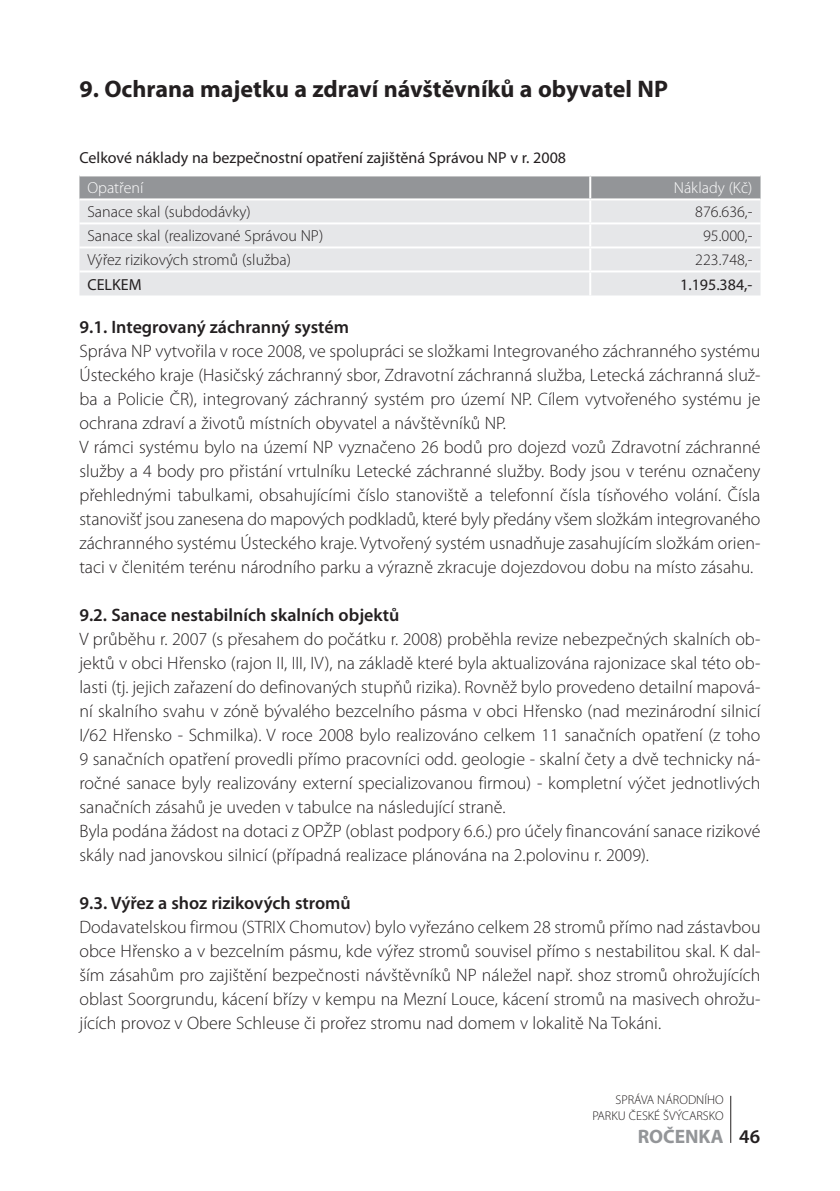
<style>
.page{position:relative;width:840px;height:1191px;background:#fff}
.page>*{position:absolute;margin:0;border:0;box-sizing:border-box;transform-origin:0 0}
.t1{font:700 24px "Myriad Pro";color:#231f20}
.t2{font:700 19.4px "Myriad Pro";color:#939598}
.t3{font:300 18px/24px "Myriad Pro";color:#231f20}
.t4{font:600 18px "Myriad Pro";color:#231f20}
.t5{font:300 16px "Myriad Pro";color:#231f20}
.t6{font:16px "Myriad Pro";color:#231f20}
.t7{font:300 16px "Myriad Pro";color:#fff}
.t8{font:300 12.8px/15.2px "Myriad Pro";color:#231f20;text-align:right}
.s1{font-weight:600;color:#231f20}
</style>
<div class="page">
<hr style="left:730px;top:1095px;width:1px;height:47px;background:#231f20">
<div style="left:79px;top:176px;width:681px;height:22px;background:#939598"></div>
<div style="left:79px;top:200px;width:681px;height:95px;background:#e6e7e9"></div>
<hr style="left:589px;top:176px;width:2px;height:22px;background:#fff">
<hr style="left:589px;top:200px;width:2px;height:22px;background:#fff">
<hr style="left:79px;top:222px;width:511px;height:2px;background:#fff">
<hr style="left:590px;top:222px;width:170px;height:2px;background:#fff">
<hr style="left:589px;top:224px;width:2px;height:22px;background:#fff">
<hr style="left:79px;top:246px;width:511px;height:2px;background:#fff">
<hr style="left:590px;top:246px;width:170px;height:2px;background:#fff">
<hr style="left:589px;top:248px;width:2px;height:22px;background:#fff">
<hr style="left:79px;top:270px;width:511px;height:2px;background:#fff">
<hr style="left:590px;top:270px;width:170px;height:2px;background:#fff">
<hr style="left:589px;top:272px;width:2px;height:23px;background:#fff">
<h1 class="t1" style="left:79px;top:74px;width:589px">9. Ochrana majetku a zdraví návštěvníků a obyvatel NP</h1>
<p class="t6" style="left:79px;top:148px;width:488px">Celkové náklady na bezpečnostní opatření zajištěná Správou NP v r. 2008</p>
<p class="t7" style="left:87px;top:179px;width:57px">Opatření</p>
<p class="t7" style="left:673px;top:179px;width:80px">Náklady (Kč)</p>
<p class="t5" style="left:87px;top:203px;width:165px">Sanace skal (subdodávky)</p>
<p class="t5" style="left:695px;top:203px;width:59px">876.636,-</p>
<p class="t5" style="left:87px;top:227px;width:237px">Sanace skal (realizované Správou NP)</p>
<p class="t5" style="left:702px;top:227px;width:51px">95.000,-</p>
<p class="t5" style="left:87px;top:251px;width:205px">Výřez rizikových stromů (služba)</p>
<p class="t5" style="left:695px;top:251px;width:59px">223.748,-</p>
<p class="t6" style="left:87px;top:275px;width:56px">CELKEM</p>
<p class="t6" style="left:679px;top:275px;width:74px">1.195.384,-</p>
<p class="t4" style="left:79px;top:315px;width:271px">9.1. Integrovaný záchranný systém</p>
<p class="t3" style="left:79px;top:339px;width:682px">Správa NP vytvořila v roce 2008, ve spolupráci se složkami Integrovaného záchranného systému Ústeckého kraje (Hasičský záchranný sbor, Zdravotní záchranná služba, Letecká záchranná služ&shy;ba a Policie ČR), integrovaný záchranný systém pro území NP. Cílem vytvořeného systému je ochrana zdraví a životů místních obyvatel a návštěvníků NP.<br>V rámci systému bylo na území NP vyznačeno 26 bodů pro dojezd vozů Zdravotní záchranné služby a 4 body pro přistání vrtulníku Letecké záchranné služby. Body jsou v terénu označeny přehlednými tabulkami, obsahujícími číslo stanoviště a telefonní čísla tísňového volání. Čísla stanovišť jsou zanesena do mapových podkladů, které byly předány všem složkám integrovaného záchranného systému Ústeckého kraje. Vytvořený systém usnadňuje zasahujícím složkám orien&shy;taci v členitém terénu národního parku a výrazně zkracuje dojezdovou dobu na místo zásahu.</p>
<p class="t4" style="left:79px;top:603px;width:321px">9.2. Sanace nestabilních skalních objektů</p>
<p class="t3" style="left:79px;top:627px;width:682px">V průběhu r. 2007 (s přesahem do počátku r. 2008) proběhla revize nebezpečných skalních ob&shy;jektů v obci Hřensko (rajon II, III, IV), na základě které byla aktualizována rajonizace skal této ob&shy;lasti (tj. jejich zařazení do definovaných stupňů rizika). Rovněž bylo provedeno detailní mapová&shy;ní skalního svahu v zóně bývalého bezcelního pásma v obci Hřensko (nad mezinárodní silnicí I/62 Hřensko - Schmilka). V roce 2008 bylo realizováno celkem 11 sanačních opatření (z toho 9 sanačních opatření provedli přímo pracovníci odd. geologie - skalní čety a dvě technicky ná&shy;ročné sanace byly realizovány externí specializovanou firmou) - kompletní výčet jednotlivých sanačních zásahů je uveden v tabulce na následující straně.<br>Byla podána žádost na dotaci z OPŽP (oblast podpory 6.6.) pro účely financování sanace rizikové skály nad janovskou silnicí (případná realizace plánována na 2.polovinu r. 2009).</p>
<p class="t4" style="left:79px;top:891px;width:273px">9.3. Výřez a shoz rizikových stromů</p>
<p class="t3" style="left:79px;top:915px;width:682px;text-align:justify">Dodavatelskou firmou (STRIX Chomutov) bylo vyřezáno celkem 28 stromů přímo nad zástavbou obce Hřensko a v bezcelním pásmu, kde výřez stromů souvisel přímo s nestabilitou skal. K dal&shy;ším zásahům pro zajištění bezpečnosti návštěvníků NP náležel např. shoz stromů ohrožujících oblast Soorgrundu, kácení břízy v kempu na Mezní Louce, kácení stromů na masivech ohrožu&shy;jících provoz v Obere Schleuse či prořez stromu nad domem v lokalitě Na Tokáni.</p>
<p class="t8" style="left:592px;top:1092px;width:133px">SPRÁVA NÁRODNÍHO<br>PARKU ČESKÉ ŠVÝCARSKO</p>
<p class="t2" style="left:637px;top:1123px;width:124px">ROČENKA <span class="s1">46</span></p>
</div>
